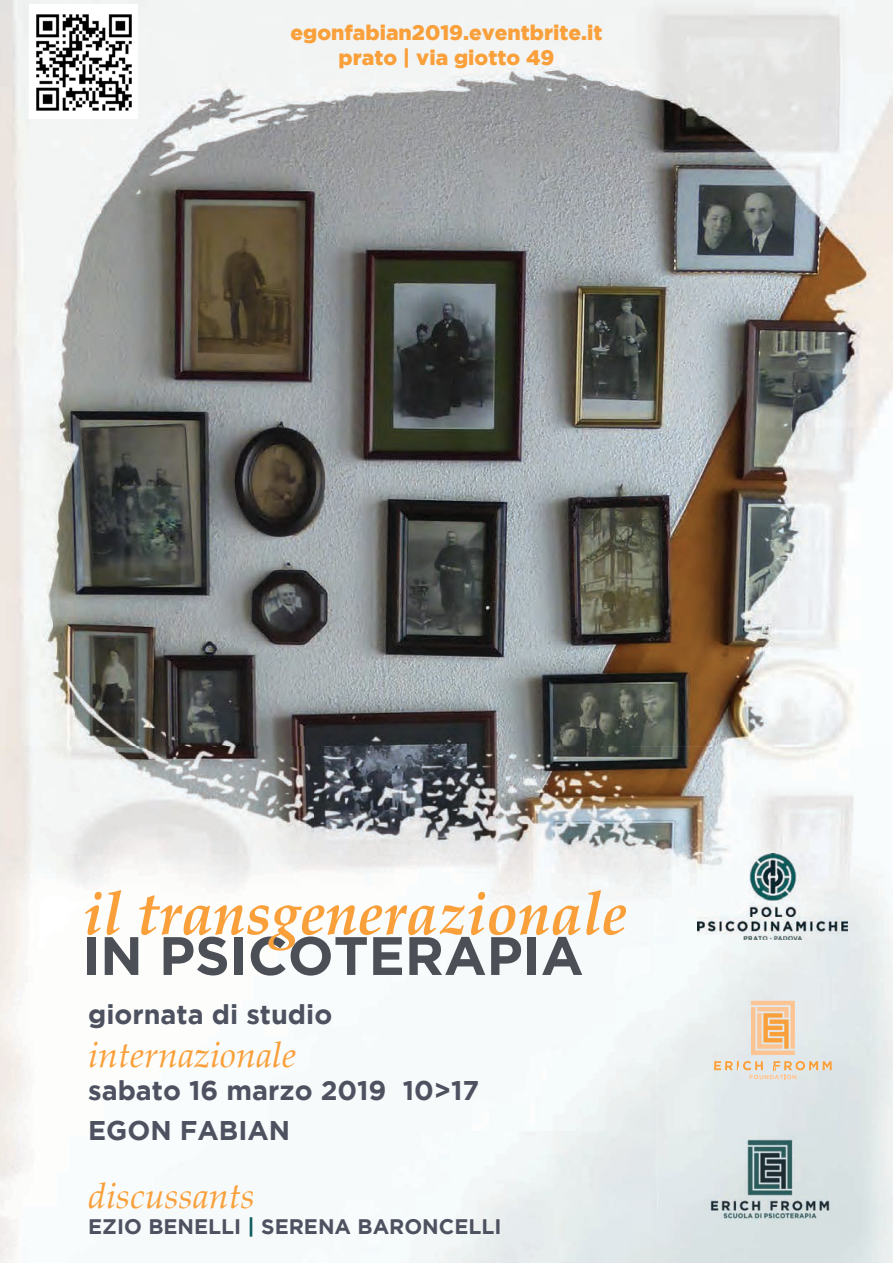
<style>
.page{position:relative;width:893px;height:1263px;background:#fff}
.page>*{position:absolute;margin:0;border:0;box-sizing:border-box;transform-origin:0 0}
.t1{font:italic 700 60px "Palatino Linotype";color:#f9a03b;scale:.96 1}
.t2{font:700 54px "Gotham";color:#4c4f56}
.t3{font:italic 36px "Palatino Linotype";color:#f9a03b}
.t4{font:700 27px "Gotham";color:#4e5260}
.t5{font:900 21px/25.2px "Gotham";color:#f9a03b;text-align:center}
.t6{font:700 21px "Gotham";color:#4e5260}
.s1{color:#0d5c5c}
</style>
<div class="page">
<img style="left:0;top:0;width:893px;height:747px">
<img style="left:0;top:747px;width:630px;height:516px">
<img style="left:630px;top:747px;width:263px;height:361px">
<svg style="left:751px;top:1001px;width:44px;height:54px;background:#f4c494"></svg>
<img style="left:698px;top:854px;width:150px;height:86px">
<img style="left:657px;top:1067px;width:225px;height:196px">
<svg style="left:714px;top:1061px;width:118px;height:18px;background:#e7d8c2"></svg>
<img style="left:29px;top:5px;width:109px;height:113px">
<p class="t5" style="left:290px;top:19px;width:314px">egonfabian2019.eventbrite.it prato | via giotto 49</p>
<h1 class="t1" style="left:84px;top:871px;width:568px">il transgenerazionale</h1>
<h2 class="t2" style="left:82px;top:925px;width:503px">IN PSICOTERAPIA</h2>
<p class="t4" style="left:88px;top:999px;width:246px">giornata di studio</p>
<h3 class="t3" style="left:88px;top:1029px;width:210px">internazionale</h3>
<p class="t4" style="left:88px;top:1075px;width:392px">sabato 16 marzo 2019 10&gt;17</p>
<p class="t4" style="left:88px;top:1115px;width:203px">EGON FABIAN</p>
<h3 class="t3" style="left:88px;top:1170px;width:168px">discussants</h3>
<p class="t6" style="left:88px;top:1214px;width:415px">EZIO BENELLI <span class="s1">|</span> SERENA BARONCELLI</p>
</div>
